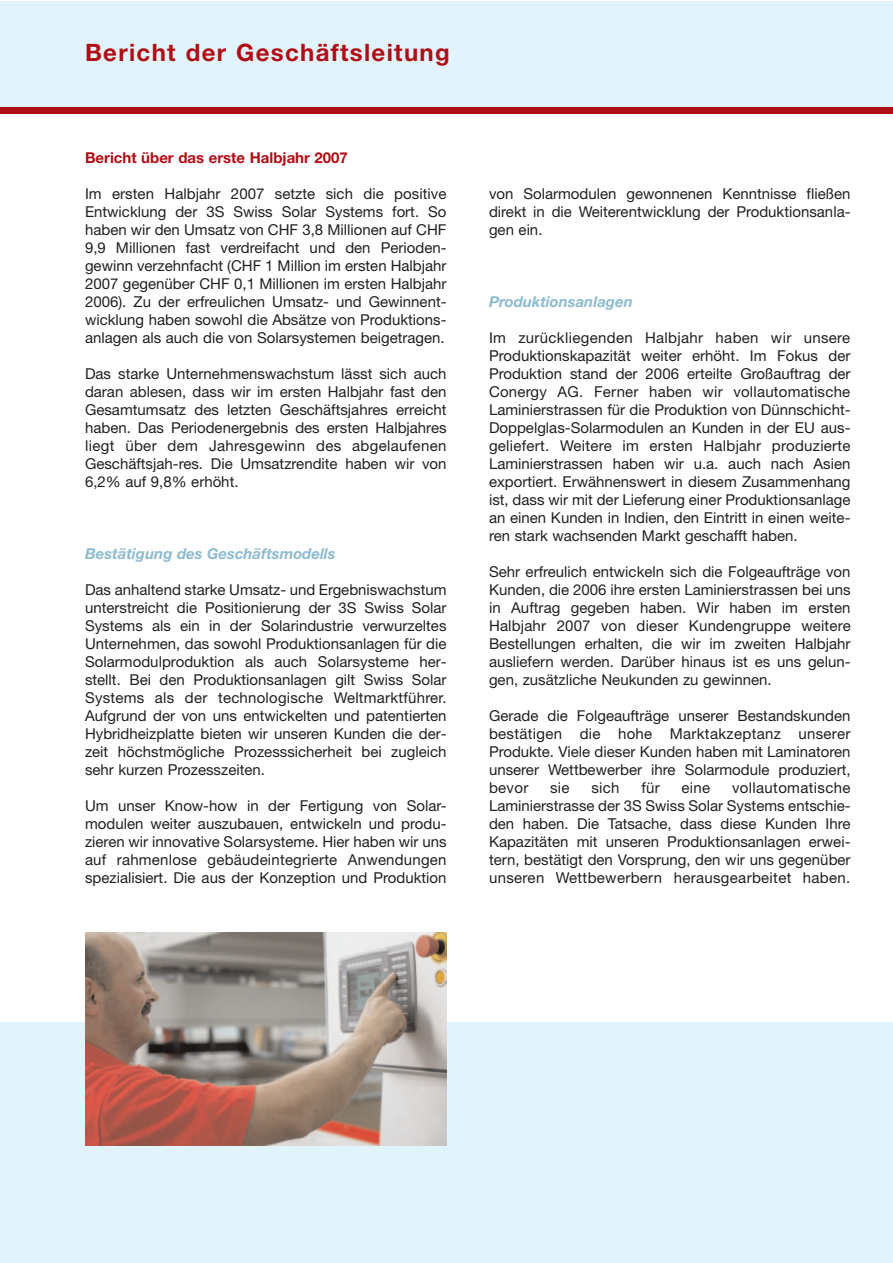
<style>
.page{position:relative;width:893px;height:1263px;background:#fff}
.page>*{position:absolute;margin:0;border:0;box-sizing:border-box;transform-origin:0 0}
.t1{font:700 24px "Helvetica Neue LT Std";letter-spacing:.055em;color:#b00d15}
.t2{font:15px/18px "Helvetica Neue LT Std";color:#231f20;text-align:justify}
.t3{font:italic 700 15px "Helvetica Neue LT Std";color:#8ebbd0}
.t4{font:700 15px "Helvetica Neue LT Std";color:#b00d15}
</style>
<div class="page">
<div style="left:0;top:1px;width:892px;height:107px;background:#e1f4fc"></div>
<div style="left:0;top:108px;width:892px;height:6px;background:#b00d15"></div>
<div style="left:0;top:1022px;width:892px;height:241px;background:#e1f4fc"></div>
<img style="left:85px;top:933px;width:361px;height:212px">
<h1 class="t1" style="left:85px;top:44px;width:366px">Bericht der Geschäftsleitung</h1>
<p class="t4" style="left:85px;top:153px;width:264px">Bericht über das erste Halbjahr 2007</p>
<p class="t2" style="left:85px;top:186px;width:363px">Im ersten Halbjahr 2007 setzte sich die positive Entwicklung der 3S Swiss Solar Systems fort. So haben wir den Umsatz von CHF 3,8 Millionen auf CHF 9,9 Millionen fast verdreifacht und den Perioden&shy;gewinn verzehnfacht (CHF 1 Million im ersten Halbjahr 2007 gegenüber CHF 0,1 Millionen im ersten Halbjahr 2006). Zu der erfreulichen Umsatz- und Gewinnent&shy;wicklung haben sowohl die Absätze von Produktions&shy;anlagen als auch die von Solarsystemen beigetragen.</p>
<p class="t2" style="left:85px;top:366px;width:363px">Das starke Unternehmenswachstum lässt sich auch daran ablesen, dass wir im ersten Halbjahr fast den Gesamtumsatz des letzten Geschäftsjahres erreicht haben. Das Periodenergebnis des ersten Halbjahres liegt über dem Jahresgewinn des abgelaufenen Geschäftsjah-res. Die Umsatzrendite haben wir von 6,2% auf 9,8% erhöht.</p>
<p class="t3" style="left:85px;top:549px;width:252px">Bestätigung des Geschäftsmodells</p>
<p class="t2" style="left:85px;top:582px;width:363px">Das anhaltend starke Umsatz- und Ergebniswachstum unterstreicht die Positionierung der 3S Swiss Solar Systems als ein in der Solarindustrie verwurzeltes Unternehmen, das sowohl Produktionsanlagen für die Solarmodulproduktion als auch Solarsysteme her&shy;stellt. Bei den Produktionsanlagen gilt Swiss Solar Systems als der technologische Weltmarktführer.<br>Aufgrund der von uns entwickelten und patentierten Hybridheizplatte bieten wir unseren Kunden die der&shy;zeit höchstmögliche Prozesssicherheit bei zugleich sehr kurzen Prozesszeiten.</p>
<p class="t2" style="left:85px;top:798px;width:363px">Um unser Know-how in der Fertigung von Solar&shy;modulen weiter auszubauen, entwickeln und produ&shy;zieren wir innovative Solarsysteme. Hier haben wir uns auf rahmenlose gebäudeintegrierte Anwendungen spezialisiert. Die aus der Konzeption und Produktion</p>
<p class="t2" style="left:489px;top:186px;width:363px">von Solarmodulen gewonnenen Kenntnisse fließen direkt in die Weiterentwicklung der Produktionsanla&shy;gen ein.</p>
<p class="t3" style="left:489px;top:297px;width:145px">Produktionsanlagen</p>
<p class="t2" style="left:489px;top:330px;width:363px">Im zurückliegenden Halbjahr haben wir unsere Produktionskapazität weiter erhöht. Im Fokus der Produktion stand der 2006 erteilte Großauftrag der Conergy AG. Ferner haben wir vollautomatische Laminierstrassen für die Produktion von Dünnschicht-Doppelglas-Solarmodulen an Kunden in der EU aus&shy;geliefert. Weitere im ersten Halbjahr produzierte Laminierstrassen haben wir u.a. auch nach Asien exportiert. Erwähnenswert in diesem Zusammenhang ist, dass wir mit der Lieferung einer Produktionsanlage an einen Kunden in Indien, den Eintritt in einen weite&shy;ren stark wachsenden Markt geschafft haben.</p>
<p class="t2" style="left:489px;top:564px;width:363px">Sehr erfreulich entwickeln sich die Folgeaufträge von Kunden, die 2006 ihre ersten Laminierstrassen bei uns in Auftrag gegeben haben. Wir haben im ersten Halbjahr 2007 von dieser Kundengruppe weitere Bestellungen erhalten, die wir im zweiten Halbjahr ausliefern werden. Darüber hinaus ist es uns gelun&shy;gen, zusätzliche Neukunden zu gewinnen.</p>
<p class="t2" style="left:489px;top:708px;width:363px">Gerade die Folgeaufträge unserer Bestandskunden bestätigen die hohe Marktakzeptanz unserer Produkte. Viele dieser Kunden haben mit Laminatoren unserer Wettbewerber ihre Solarmodule produziert, bevor</p>
<p class="t2" style="left:550px;top:780px;width:21px">sie</p>
<p class="t2" style="left:591px;top:780px;width:30px">sich</p>
<p class="t2" style="left:641px;top:780px;width:20px">für</p>
<p class="t2" style="left:682px;top:780px;width:30px">eine</p>
<p class="t2" style="left:489px;top:780px;width:363px;text-indent:243px">vollautomatische Laminierstrasse der 3S Swiss Solar Systems entschie&shy;den haben. Die Tatsache, dass diese Kunden Ihre Kapazitäten mit unseren Produktionsanlagen erwei&shy;tern, bestätigt den Vorsprung, den wir uns gegenüber unseren Wettbewerbern herausgearbeitet haben.</p>
</div>
